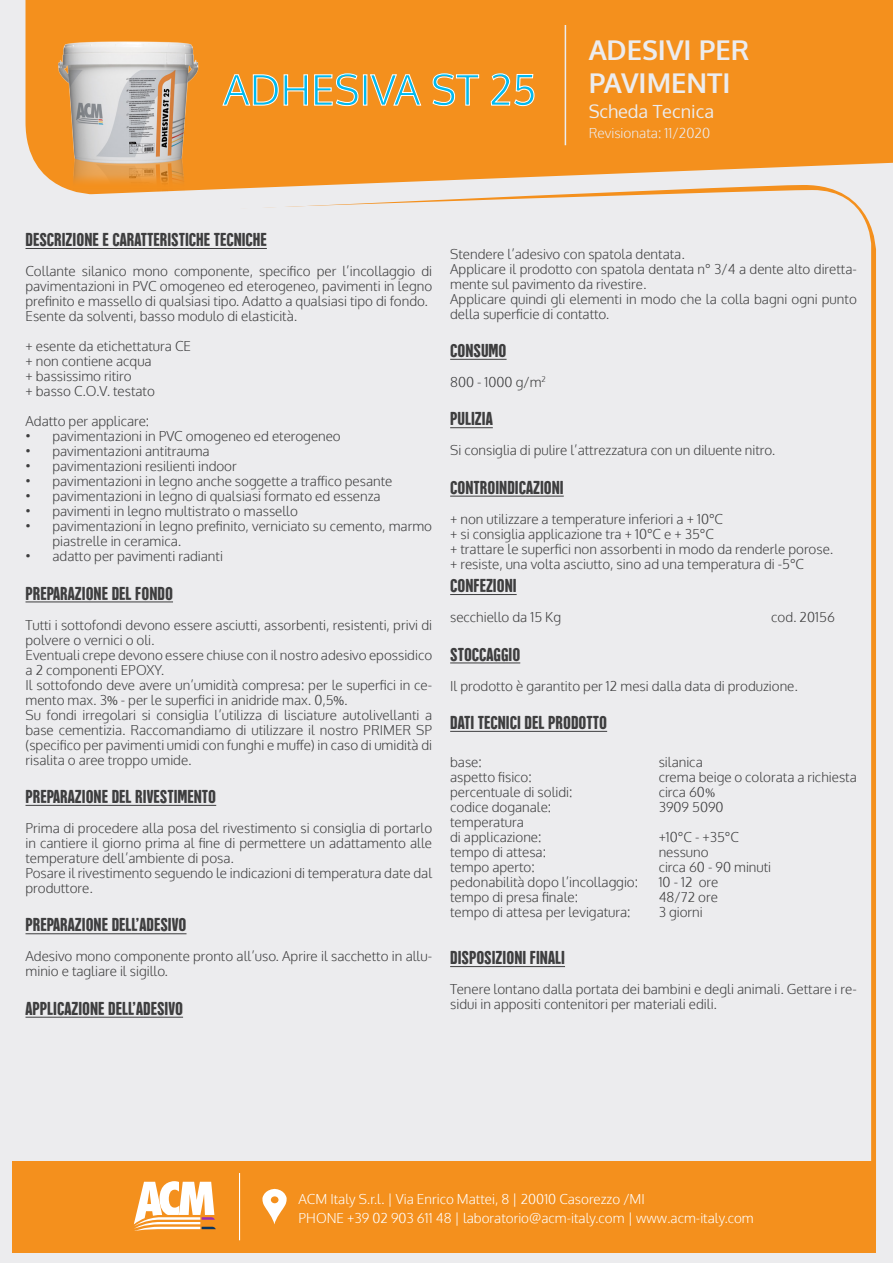
<style>
.page{position:relative;width:893px;height:1263px;background:#ececee}
.page>*{position:absolute;margin:0;border:0;box-sizing:border-box;transform-origin:0 0}
.t1{font:42px "Oxygen";color:#00bbf1}
.t2{font:700 27.3px "Oxygen";color:#ececee}
.t3{font:19.5px "Hector Rounded";color:#3e3e3f}
.t4{font:18.15px "Oxygen";color:#ececee}
.t5{font:300 13.65px "Oxygen";color:#ececee}
.t6{font:300 13.5px/15px "Oxygen";color:#3e3e3f}
.t7{font:300 13.5px "Oxygen";color:#fff}
.s1{font-family:"Myriad Pro";font-weight:400}
.s2{font-family:"Minion Pro";font-weight:400}
</style>
<div class="page">
<div style="left:26px;top:0;width:867px;height:185px;background:#f4901d"></div>
<svg style="left:223px;top:75px;width:55px;height:30px;background:#f5a344"></svg>
<svg style="left:284px;top:75px;width:23px;height:30px"></svg>
<svg style="left:315px;top:74px;width:43px;height:32px"></svg>
<div style="left:363px;top:75px;width:4px;height:30px;border:1px solid #fff"></div>
<svg style="left:371px;top:75px;width:50px;height:30px"></svg>
<svg style="left:433px;top:74px;width:46px;height:32px"></svg>
<svg style="left:491px;top:74px;width:43px;height:32px"></svg>
<hr style="left:26px;top:248px;width:241px;height:1px;background:#3e3e3f">
<hr style="left:26px;top:602px;width:147px;height:1px;background:#3e3e3f">
<hr style="left:26px;top:805px;width:190px;height:1px;background:#3e3e3f">
<hr style="left:26px;top:933px;width:161px;height:1px;background:#3e3e3f">
<hr style="left:26px;top:1017px;width:157px;height:1px;background:#3e3e3f">
<hr style="left:450px;top:359px;width:57px;height:1px;background:#3e3e3f">
<hr style="left:450px;top:427px;width:43px;height:1px;background:#3e3e3f">
<hr style="left:450px;top:496px;width:114px;height:1px;background:#3e3e3f">
<hr style="left:450px;top:594px;width:67px;height:1px;background:#3e3e3f">
<hr style="left:450px;top:663px;width:70px;height:1px;background:#3e3e3f">
<hr style="left:450px;top:731px;width:157px;height:1px;background:#3e3e3f">
<hr style="left:450px;top:966px;width:115px;height:1px;background:#3e3e3f">
<div style="left:13px;top:1161px;width:863px;height:91px;background:#f4901d"></div>
<hr style="left:565px;top:25px;width:1px;height:120px;background:#ececee">
<img style="left:43px;top:21px;width:169px;height:171px">
<svg style="left:262px;top:1189px;width:25px;height:35px"></svg>
<hr style="left:239px;top:1173px;width:1px;height:67px;background:#fff">
<svg style="left:134px;top:1181px;width:82px;height:49px"></svg>
<p class="t1" style="left:223px;top:61px;width:315px">ADHESIVA ST 25</p>
<p class="t2" style="left:589px;top:33px;width:162px">ADESIVI PER</p>
<p class="t2" style="left:589px;top:66px;width:143px">PAVIMENTI</p>
<p class="t4" style="left:589px;top:99px;width:127px">Scheda Tecnica</p>
<p class="t5" style="left:589px;top:125px;width:123px">Revisionata: 11/2020</p>
<p class="t3" style="left:26px;top:230px;width:243px">DESCRIZIONE E CARATTERISTICHE TECNICHE</p>
<p class="t6" style="left:26px;top:264px;width:408px;text-align:justify">Collante silanico mono componente, specifico per l’incollaggio di pavimentazioni in PVC omogeneo ed eterogeneo, pavimenti in legno prefinito e massello di qualsiasi tipo. Adatto a qualsiasi tipo di fondo.</p>
<p class="t6" style="left:26px;top:309px;width:273px">Esente da solventi, basso modulo di elasticità.</p>
<p class="t6" style="left:26px;top:339px;width:167px">+ esente da etichettatura CE</p>
<p class="t6" style="left:26px;top:354px;width:128px">+ non contiene acqua</p>
<p class="t6" style="left:26px;top:369px;width:108px">+ bassissimo ritiro</p>
<p class="t6" style="left:26px;top:384px;width:131px">+ basso C.O.V. testato</p>
<p class="t6" style="left:26px;top:414px;width:125px">Adatto per applicare:</p>
<p class="t6" style="left:26px;top:429px;width:317px">• pavimentazioni in PVC omogeneo ed eterogeneo</p>
<p class="t6" style="left:26px;top:444px;width:186px">• pavimentazioni antitrauma</p>
<p class="t6" style="left:26px;top:459px;width:213px">• pavimentazioni resilienti indoor</p>
<p class="t6" style="left:26px;top:474px;width:368px">• pavimentazioni in legno anche soggette a traffico pesante</p>
<p class="t6" style="left:26px;top:489px;width:357px">• pavimentazioni in legno di qualsiasi formato ed essenza</p>
<p class="t6" style="left:26px;top:504px;width:274px">• pavimenti in legno multistrato o massello</p>
<p class="t6" style="left:53px;top:519px;width:381px;text-indent:-27px">• pavimentazioni in legno prefinito, verniciato su cemento, marmo piastrelle in ceramica.</p>
<p class="t6" style="left:26px;top:549px;width:199px">• adatto per pavimenti radianti</p>
<p class="t3" style="left:26px;top:583px;width:149px">PREPARAZIONE DEL FONDO</p>
<p class="t6" style="left:26px;top:618px;width:408px">Tutti i sottofondi devono essere asciutti, assorbenti, resistenti, privi di polvere o vernici o oli.</p>
<p class="t6" style="left:26px;top:648px;width:408px">Eventuali crepe devono essere chiuse con il nostro adesivo epossidico a 2 componenti EPOXY.</p>
<p class="t6" style="left:26px;top:678px;width:408px">Il sottofondo deve avere un’umidità compresa: per le superfici in ce&shy;mento max. 3<span class="s1">%</span> - per le superfici in anidride max. 0,5<span class="s1">%</span>.</p>
<p class="t6" style="left:26px;top:708px;width:408px;text-align:justify">Su fondi irregolari si consiglia l’utilizza di lisciature autolivellanti a base cementizia. Raccomandiamo di utilizzare il nostro PRIMER SP (specifico per pavimenti umidi con funghi e muffe) in caso di umidità di risalita o aree troppo umide.</p>
<p class="t3" style="left:26px;top:786px;width:192px">PREPARAZIONE DEL RIVESTIMENTO</p>
<p class="t6" style="left:26px;top:821px;width:408px;text-align:justify">Prima di procedere alla posa del rivestimento si consiglia di portarlo in cantiere il giorno prima al fine di permettere un adattamento alle temperature dell’ambiente di posa.</p>
<p class="t6" style="left:26px;top:866px;width:408px">Posare il rivestimento seguendo le indicazioni di temperatura date dal produttore.</p>
<p class="t3" style="left:26px;top:915px;width:162px">PREPARAZIONE DELL’ADESIVO</p>
<p class="t6" style="left:26px;top:949px;width:408px">Adesivo mono componente pronto all’uso. Aprire il sacchetto in allu&shy;minio e tagliare il sigillo.</p>
<p class="t3" style="left:26px;top:998px;width:159px">APPLICAZIONE DELL’ADESIVO</p>
<p class="t6" style="left:450px;top:247px;width:236px">Stendere l’adesivo con spatola dentata.</p>
<p class="t6" style="left:450px;top:262px;width:408px">Applicare il prodotto con spatola dentata n° 3/4 a dente alto diretta&shy;mente sul pavimento da rivestire.</p>
<p class="t6" style="left:450px;top:292px;width:408px">Applicare quindi gli elementi in modo che la colla bagni ogni punto della superficie di contatto.</p>
<p class="t3" style="left:450px;top:340px;width:58px">CONSUMO</p>
<p class="t6" style="left:450px;top:375px;width:97px">800 - 1000 g/m<sup>2</sup></p>
<p class="t3" style="left:450px;top:409px;width:44px">PULIZIA</p>
<p class="t6" style="left:450px;top:443px;width:326px">Si consiglia di pulire l’attrezzatura con un diluente nitro.</p>
<p class="t3" style="left:450px;top:477px;width:115px">CONTROINDICAZIONI</p>
<p class="t6" style="left:450px;top:512px;width:274px">+ non utilizzare a temperature inferiori a + 10°C</p>
<p class="t6" style="left:450px;top:527px;width:265px">+ si consiglia applicazione tra + 10°C e + 35°C</p>
<p class="t6" style="left:450px;top:542px;width:385px">+ trattare le superfici non assorbenti in modo da renderle porose.</p>
<p class="t6" style="left:450px;top:557px;width:355px">+ resiste, una volta asciutto, sino ad una temperatura di -5°C</p>
<p class="t3" style="left:450px;top:576px;width:68px">CONFEZIONI</p>
<p class="t6" style="left:450px;top:610px;width:112px">secchiello da 15 Kg</p>
<p class="t6" style="left:771px;top:610px;width:65px">cod. 20156</p>
<p class="t3" style="left:450px;top:644px;width:72px">STOCCAGGIO</p>
<p class="t6" style="left:450px;top:679px;width:349px">Il prodotto è garantito per 12 mesi dalla data di produzione.</p>
<p class="t3" style="left:450px;top:712px;width:158px">DATI TECNICI DEL PRODOTTO</p>
<p class="t6" style="left:450px;top:755px;width:33px">base:</p>
<p class="t6" style="left:659px;top:755px;width:46px">silanica</p>
<p class="t6" style="left:450px;top:770px;width:83px">aspetto fisico:</p>
<p class="t6" style="left:659px;top:770px;width:200px">crema beige o colorata a richiesta</p>
<p class="t6" style="left:450px;top:785px;width:124px">percentuale di solidi:</p>
<p class="t6" style="left:659px;top:785px;width:58px">circa 60<span class="s2">%</span></p>
<p class="t6" style="left:450px;top:800px;width:103px">codice doganale:</p>
<p class="t6" style="left:659px;top:800px;width:66px">3909 5090</p>
<p class="t6" style="left:450px;top:815px;width:75px">temperatura</p>
<p class="t6" style="left:450px;top:830px;width:93px">di applicazione:</p>
<p class="t6" style="left:659px;top:830px;width:82px">+10°C - +35°C</p>
<p class="t6" style="left:450px;top:845px;width:97px">tempo di attesa:</p>
<p class="t6" style="left:659px;top:845px;width:51px">nessuno</p>
<p class="t6" style="left:450px;top:860px;width:86px">tempo aperto:</p>
<p class="t6" style="left:659px;top:860px;width:114px">circa 60 - 90 minuti</p>
<p class="t6" style="left:450px;top:875px;width:189px">pedonabilità dopo l’incollaggio:</p>
<p class="t6" style="left:659px;top:875px;width:61px">10 - 12 ore</p>
<p class="t6" style="left:450px;top:890px;width:129px">tempo di presa finale:</p>
<p class="t6" style="left:659px;top:890px;width:61px">48/72 ore</p>
<p class="t6" style="left:450px;top:905px;width:182px">tempo di attesa per levigatura:</p>
<p class="t6" style="left:659px;top:905px;width:46px">3 giorni</p>
<p class="t3" style="left:450px;top:948px;width:116px">DISPOSIZIONI FINALI</p>
<p class="t6" style="left:450px;top:982px;width:408px">Tenere lontano dalla portata dei bambini e degli animali. Gettare i re&shy;sidui in appositi contenitori per materiali edili.</p>
<p class="t7" style="left:299px;top:1190px;width:348px">ACM Italy S.r.l. | Via Enrico Mattei, 8 | 20010 Casorezzo /MI</p>
<p class="t7" style="left:299px;top:1210px;width:457px">PHONE +39 02 903 611 48 | laboratorio@acm-italy.com | www.acm-italy.com</p>
</div>
